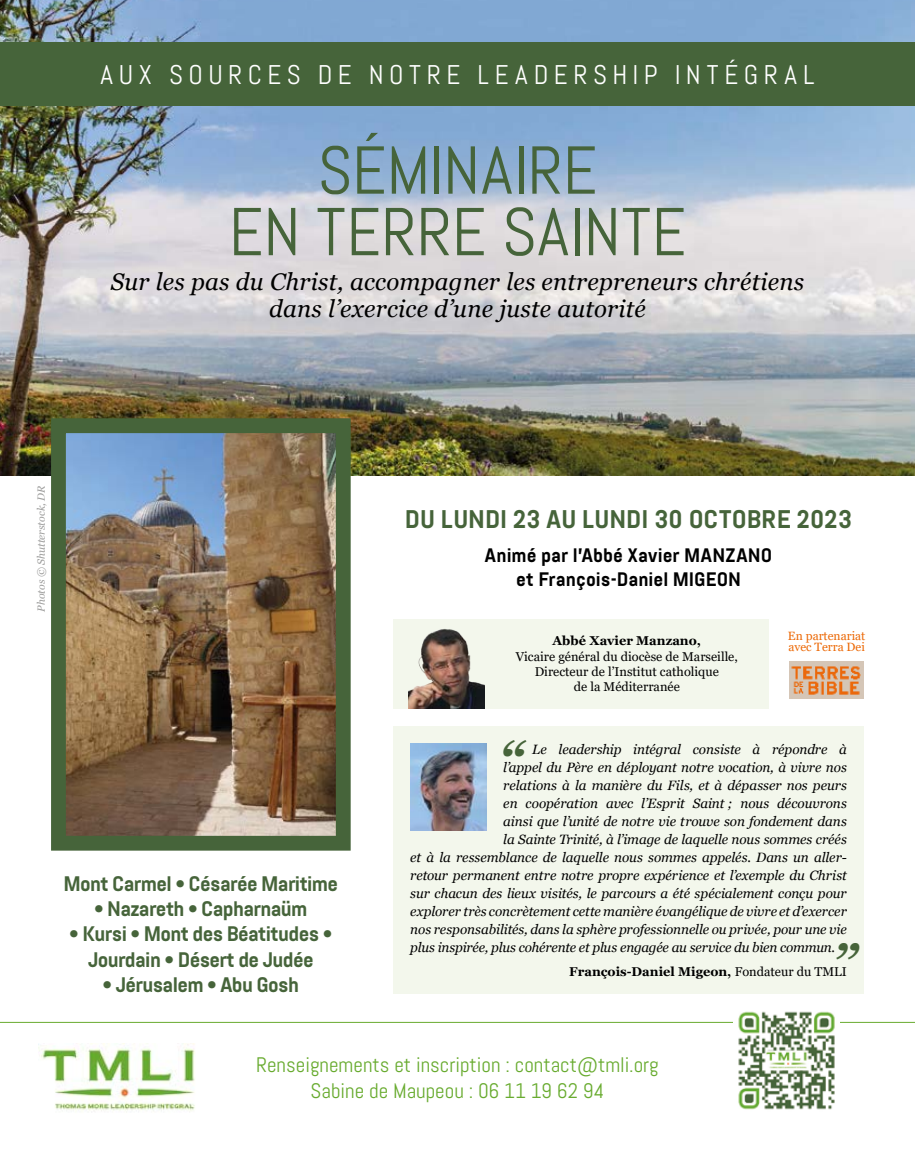
<style>
.page{position:relative;width:915px;height:1149px;background:#fff}
.page>*{position:absolute;margin:0;border:0;box-sizing:border-box;transform-origin:0 0}
.t1{font:67.5px/61.5px "Abel";color:#46643a;text-align:center}
.t2{font:italic 700 48px "Georgia";color:#46643a}
.t3{font:27px "Abel";letter-spacing:.205em;color:#fff}
.t4{font:700 25.5px "Abel Pro";color:#46643a}
.t5{font:italic 24px/27px "Georgia";letter-spacing:.01em;color:#000;text-align:center}
.t6{font:700 21px/25.2px "Abel Pro";letter-spacing:-.03em;color:#46643a;text-align:center}
.t7{font:21px/26.2px "Abel";color:#68ab2f;text-align:center}
.t8{font:700 19.5px/23.4px "Abel Pro";color:#000;text-align:center}
.t9{font:italic 13.5px "Georgia";letter-spacing:-.005em;color:#000}
.t10{font:12.75px/15.3px "Georgia";color:#000;text-align:center}
.t11{font:700 12.75px "Georgia";color:#000}
.t12{font:12px/11.4px "Georgia";color:#ec6907}
.t13{font:italic 10.5px "Georgia";color:#9d9d9c}
.s1{font-weight:400}
</style>
<div class="page">
<hr style="left:1px;top:1021px;width:913px;height:1px;background:#68ab2f">
<img style="left:1px;top:0;width:913px;height:475px">
<img style="left:38px;top:1043px;width:157px;height:69px">
<div style="left:1px;top:42px;width:913px;height:64px;background:#46643a"></div>
<img style="left:67px;top:434px;width:267px;height:400px">
<div style="left:51px;top:418px;width:299px;height:432px;border:15px solid #46643a"></div>
<img style="left:789px;top:661px;width:74px;height:37px">
<div style="left:393px;top:726px;width:470px;height:267px;background:#f3f7ec"></div>
<img style="left:410px;top:743px;width:76px;height:87px">
<div style="left:393px;top:618px;width:375px;height:90px;background:#f3f7ec"></div>
<img style="left:409px;top:629px;width:75px;height:79px">
<img style="left:733px;top:1011px;width:106px;height:99px">
<h3 class="t3" style="left:100px;top:57px;width:715px">AUX SOURCES DE NOTRE LEADERSHIP INTÉGRAL</h3>
<h1 class="t1" style="left:229px;top:140px;width:459px">SÉMINAIRE<br>EN TERRE SAINTE</h1>
<h3 class="t5" style="left:111px;top:268px;width:694px">Sur les pas du Christ, accompagner les entrepreneurs chrétiens dans l’exercice d’une juste autorité</h3>
<p class="t13" style="left:34px;top:611px;width:128px;rotate:-90deg">Photos © Shutterstock, DR</p>
<h3 class="t6" style="left:63px;top:871px;width:276px">Mont Carmel • Césarée Maritime</h3>
<h3 class="t6" style="left:94px;top:896px;width:215px">• Nazareth • Capharnaüm</h3>
<h3 class="t6" style="left:69px;top:921px;width:264px">• Kursi • Mont des Béatitudes •<br>Jourdain • Désert de Judée</h3>
<h3 class="t6" style="left:103px;top:971px;width:198px">• Jérusalem • Abu Gosh</h3>
<h3 class="t4" style="left:405px;top:501px;width:449px">DU LUNDI 23 AU LUNDI 30 OCTOBRE 2023</h3>
<h3 class="t8" style="left:484px;top:543px;width:289px">Animé par l’Abbé Xavier MANZANO et François-Daniel MIGEON</h3>
<p class="t11" style="left:552px;top:632px;width:150px">Abbé Xavier Manzano,</p>
<p class="t10" style="left:515px;top:648px;width:224px">Vicaire général du diocèse de Marseille,<br>Directeur de l’Institut catholique<br>de la Méditerranée</p>
<p class="t12" style="left:787px;top:630px;width:79px">En partenariat avec Terra Dei</p>
<h2 class="t2" style="left:498px;top:727px;width:26px">“</h2>
<p class="t9" style="left:532px;top:740px;width:316px">Le leadership intégral consiste à répondre à</p>
<p class="t9" style="left:503px;top:758px;width:345px">l’appel du Père en déployant notre vocation, à vivre nos</p>
<p class="t9" style="left:503px;top:776px;width:345px">relations à la manière du Fils, et à dépasser nos peurs</p>
<p class="t9" style="left:503px;top:794px;width:345px">en coopération avec l’Esprit Saint ; nous découvrons</p>
<p class="t9" style="left:503px;top:812px;width:345px">ainsi que l’unité de notre vie trouve son fondement dans</p>
<p class="t9" style="left:503px;top:830px;width:345px">la Sainte Trinité, à l’image de laquelle nous sommes créés</p>
<p class="t9" style="left:410px;top:848px;width:438px">et à la ressemblance de laquelle nous sommes appelés. Dans un aller-</p>
<p class="t9" style="left:410px;top:866px;width:438px">retour permanent entre notre propre expérience et l’exemple du Christ</p>
<p class="t9" style="left:410px;top:884px;width:438px">sur chacun des lieux visités, le parcours a été spécialement conçu pour</p>
<p class="t9" style="left:410px;top:902px;width:438px">explorer très concrètement cette manière évangélique de vivre et d’exercer</p>
<p class="t9" style="left:410px;top:920px;width:438px">nos responsabilités, dans la sphère professionnelle ou privée, pour une vie</p>
<p class="t9" style="left:410px;top:938px;width:426px">plus inspirée, plus cohérente et plus engagée au service du bien commun.</p>
<p class="t11" style="left:569px;top:962px;width:279px">François-Daniel Migeon, <span class="s1">Fondateur du TMLI</span></p>
<h2 class="t2" style="left:831px;top:931px;width:26px">”</h2>
<h3 class="t7" style="left:256px;top:1050px;width:404px">Renseignements et inscription : contact@tmli.org<br>Sabine de Maupeou : 06 11 19 62 94</h3>
</div>
